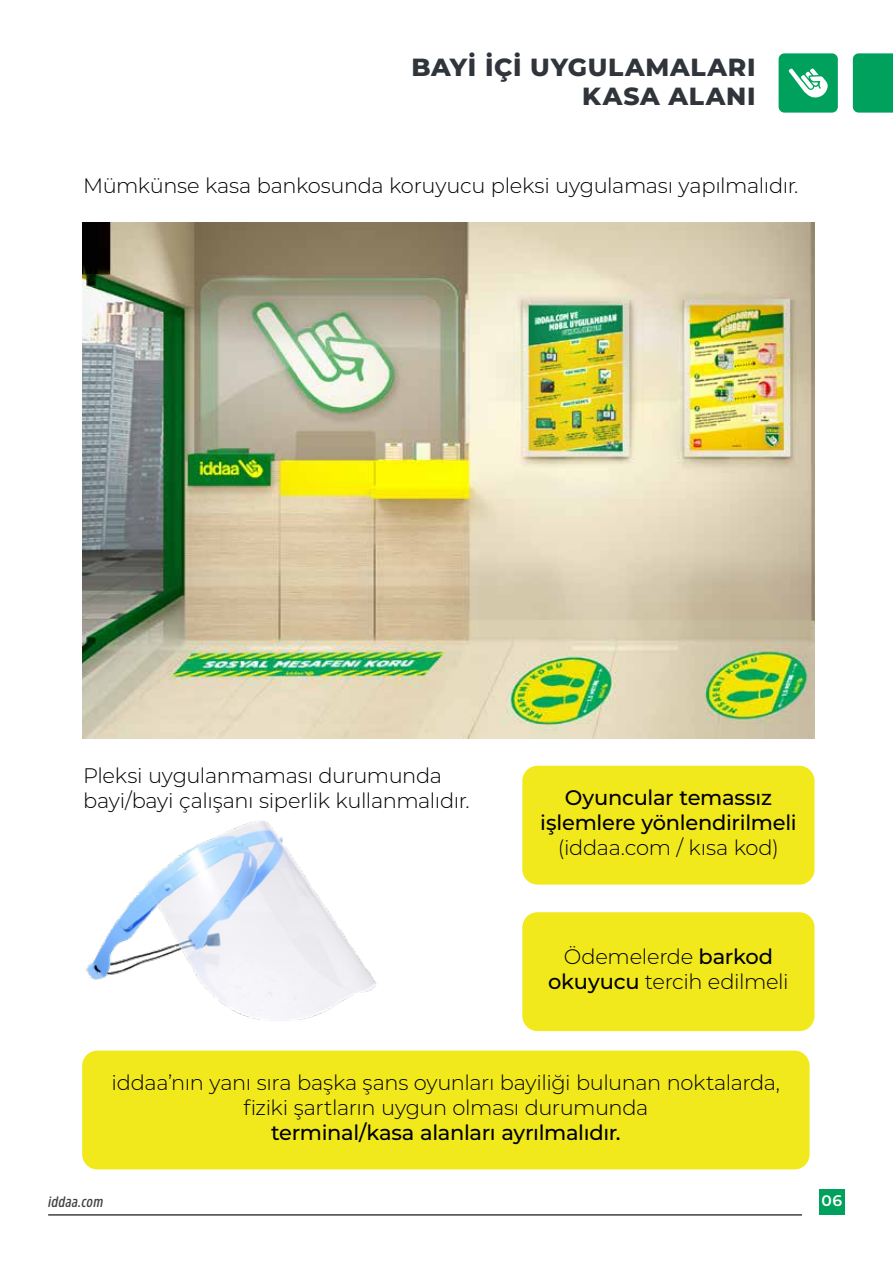
<style>
.page{position:relative;width:893px;height:1263px;background:#fff}
.page>*{position:absolute;margin:0;border:0;box-sizing:border-box;transform-origin:0 0}
.t1{font:800 24.75px/29.7px "Montserrat";letter-spacing:.03em;color:#30353b;text-align:right}
.t2{font:300 21px/25.2px "Montserrat";letter-spacing:-.02em;color:#000;text-align:center}
.t3{font:500 21px/25.2px "Montserrat";letter-spacing:-.015em;color:#000;text-align:center}
.t4{font:600 15.3px "Montserrat";color:#fff}
.t5{font:italic 600 15px "Amsi Pro Cond";letter-spacing:.03em;color:#414042}
.s1{font-weight:500}
</style>
<div class="page">
<hr style="left:48px;top:1214px;width:754px;height:1px;background:#414042">
<div style="left:819px;top:1189px;width:26px;height:26px;background:#00a15d"></div>
<div style="left:779px;top:53px;width:59px;height:60px;background:#00a15d;border-radius:6px"></div>
<div style="left:853px;top:53px;width:40px;height:60px;background:#00a15d"></div>
<svg style="left:789px;top:68px;width:39px;height:30px"></svg>
<img style="left:82px;top:223px;width:733px;height:515px">
<img style="left:86px;top:821px;width:290px;height:199px">
<div style="left:522px;top:766px;width:292px;height:118px;background:#f2e91d;border-radius:15px"></div>
<div style="left:522px;top:912px;width:292px;height:119px;background:#f2e91d;border-radius:15px"></div>
<div style="left:82px;top:1050px;width:728px;height:119px;background:#f2e91d;border-radius:15px"></div>
<p class="t1" style="left:411px;top:51px;width:346px">BAYİ İÇİ UYGULAMALARI<br>KASA ALANI</p>
<p class="t2" style="left:83px;top:173px;width:717px">Mümkünse kasa bankosunda koruyucu pleksi uygulaması yapılmalıdır.</p>
<p class="t2" style="left:83px;top:762px;width:388px;text-align:left">Pleksi uygulanmaması durumunda bayi/bayi çalışanı siperlik kullanmalıdır.</p>
<p class="t3" style="left:540px;top:784px;width:258px">Oyuncular temassız işlemlere yönlendirilmeli</p>
<p class="t2" style="left:558px;top:835px;width:223px">(iddaa.com / kısa kod)</p>
<p class="t2" style="left:548px;top:943px;width:242px">Ödemelerde <span class="s1">barkod okuyucu</span> tercih edilmeli</p>
<p class="t2" style="left:112px;top:1069px;width:670px">iddaa’nın yanı sıra başka şans oyunları bayiliği bulunan noktalarda, fiziki şartların uygun olması durumunda</p>
<p class="t3" style="left:271px;top:1119px;width:351px">terminal/kasa alanları ayrılmalıdır.</p>
<p class="t5" style="left:48px;top:1191px;width:56px">iddaa.com</p>
<p class="t4" style="left:821px;top:1190px;width:22px">06</p>
</div>
